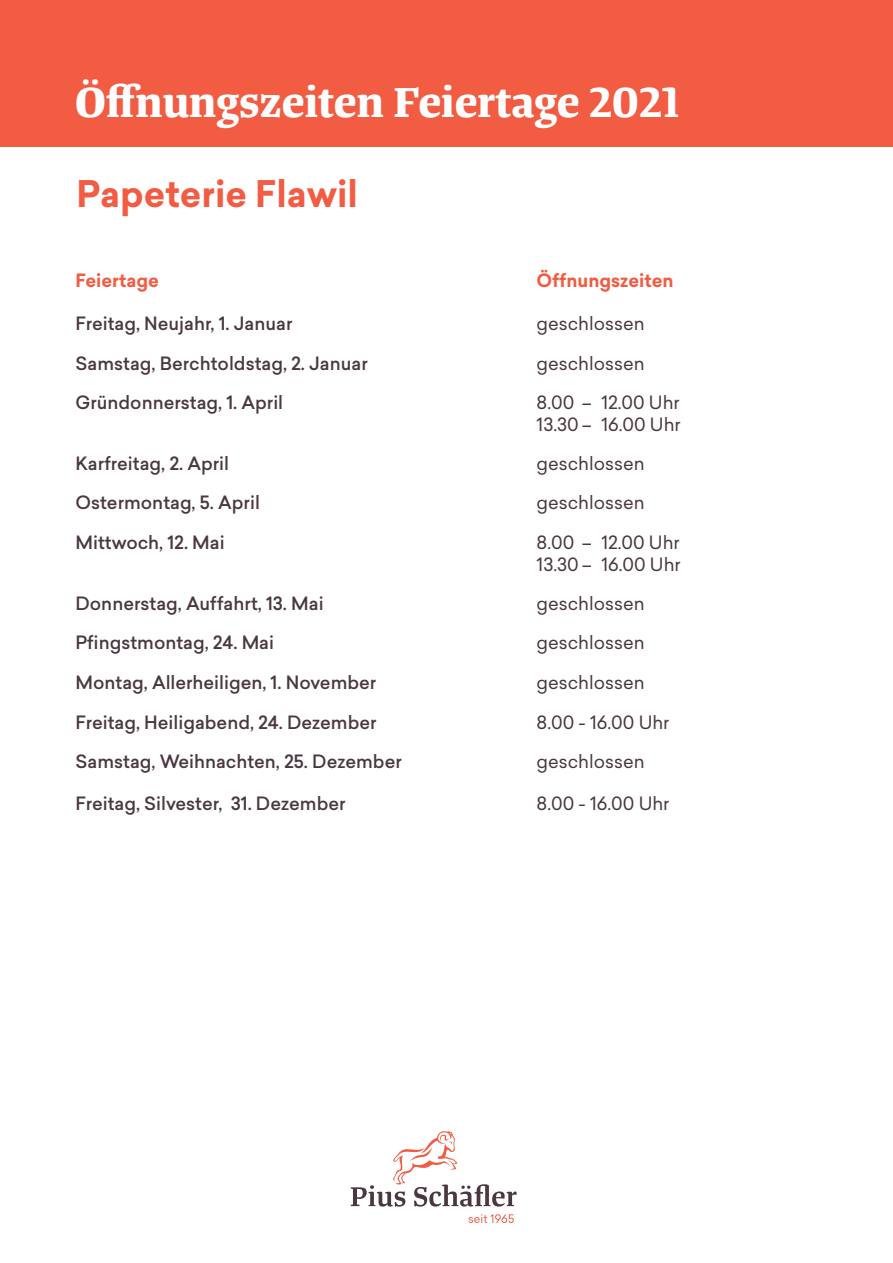
<style>
.page{position:relative;width:893px;height:1263px;background:#fff}
.page>*{position:absolute;margin:0;border:0;box-sizing:border-box;transform-origin:0 0}
.t1{font:500 45px "Tanger Serif";color:#fff}
.t2{font:700 36px "Sailec";color:#f15c43}
.t3{font:500 18px "Sailec";color:#4a3741}
.t4{font:18px/21.6px "Sailec";color:#4a3741}
.t5{font:700 18px "Sailec";color:#f15c43}
</style>
<div class="page">
<div style="left:0;top:0;width:893px;height:147px;background:#f15c43"></div>
<svg style="left:469px;top:1214px;width:45px;height:9px"></svg>
<svg style="left:351px;top:1131px;width:166px;height:75px"></svg>
<h1 class="t1" style="left:75px;top:67px;width:607px">Öffnungszeiten Feiertage 2021</h1>
<p class="t2" style="left:77px;top:168px;width:283px">Papeterie Flawil</p>
<p class="t5" style="left:75px;top:267px;width:85px">Feiertage</p>
<p class="t5" style="left:537px;top:267px;width:138px">Öffnungszeiten</p>
<p class="t3" style="left:75px;top:311px;width:219px">Freitag, Neujahr, 1. Januar</p>
<p class="t4" style="left:537px;top:312px;width:110px">geschlossen</p>
<p class="t3" style="left:75px;top:350px;width:294px">Samstag, Berchtoldstag, 2. Januar</p>
<p class="t4" style="left:537px;top:352px;width:110px">geschlossen</p>
<p class="t3" style="left:75px;top:390px;width:209px">Gründonnerstag, 1. April</p>
<p class="t4" style="left:537px;top:392px;width:146px">8.00 – 12.00 Uhr<br>13.30 – 16.00 Uhr</p>
<p class="t3" style="left:75px;top:451px;width:155px">Karfreitag, 2. April</p>
<p class="t4" style="left:537px;top:452px;width:110px">geschlossen</p>
<p class="t3" style="left:75px;top:490px;width:186px">Ostermontag, 5. April</p>
<p class="t4" style="left:537px;top:492px;width:110px">geschlossen</p>
<p class="t3" style="left:75px;top:530px;width:151px">Mittwoch, 12. Mai</p>
<p class="t4" style="left:537px;top:531px;width:146px">8.00 – 12.00 Uhr<br>13.30 – 16.00 Uhr</p>
<p class="t3" style="left:75px;top:590px;width:250px">Donnerstag, Auffahrt, 13. Mai</p>
<p class="t4" style="left:537px;top:592px;width:110px">geschlossen</p>
<p class="t3" style="left:75px;top:630px;width:200px">Pfingstmontag, 24. Mai</p>
<p class="t4" style="left:537px;top:632px;width:110px">geschlossen</p>
<p class="t3" style="left:75px;top:670px;width:302px">Montag, Allerheiligen, 1. November</p>
<p class="t4" style="left:537px;top:671px;width:110px">geschlossen</p>
<p class="t3" style="left:75px;top:709px;width:303px">Freitag, Heiligabend, 24. Dezember</p>
<p class="t4" style="left:537px;top:711px;width:134px">8.00 - 16.00 Uhr</p>
<p class="t3" style="left:75px;top:749px;width:328px">Samstag, Weihnachten, 25. Dezember</p>
<p class="t4" style="left:537px;top:751px;width:110px">geschlossen</p>
<p class="t3" style="left:75px;top:790px;width:272px">Freitag, Silvester, 31. Dezember</p>
<p class="t4" style="left:537px;top:792px;width:134px">8.00 - 16.00 Uhr</p>
</div>
